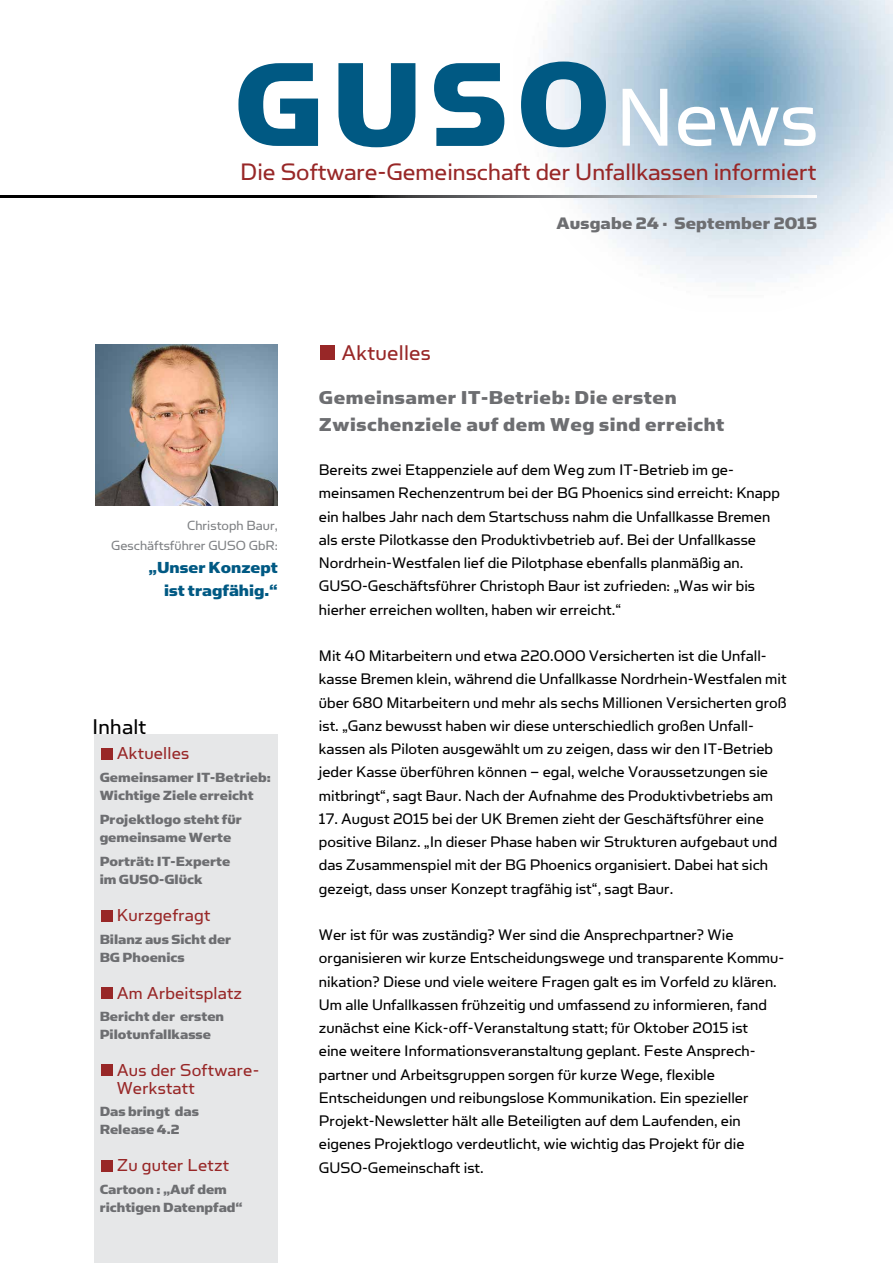
<style>
.page{position:relative;width:893px;height:1263px;background:#fff}
.page>*{position:absolute;margin:0;border:0;box-sizing:border-box;transform-origin:0 0}
.t1{font:134.55px "Simian Display Chimpanzee";color:#005983;scale:.96 1}
.t2{font:92.55px "Simian Text Orangutan";color:#fff}
.t3{font:26.85px "Simian Text Orangutan";color:#982727}
.t4{font:24px "Simian Text Orangutan";letter-spacing:.01em;color:#982727}
.t5{font:24px "Simian Text Orangutan";letter-spacing:.01em;color:#000}
.t6{font:21px/27px "Simian Text Chimpanzee";letter-spacing:.025em;color:#6d6e71}
.t7{font:19.5px/18px "Simian Text Orangutan";letter-spacing:.01em;color:#982727}
.t8{font:18.75px "Simian Text Chimpanzee";letter-spacing:.01em;color:#6d6e71}
.t9{font:18px/23.2px "Simian Text Chimpanzee";color:#005983;text-align:right}
.t10{font:17.25px/23.2px "Simian Text Orangutan";color:#000}
.t11{font:15px/18px "Simian Text Chimpanzee";color:#6d6e71}
.t12{font:15px/19.5px "Simian Text Orangutan";color:#808285;text-align:right}
</style>
<div class="page">
<img style="left:539px;top:0;width:354px;height:286px">
<hr style="left:0;top:195px;width:369px;height:3px;background:#000">
<svg style="left:369px;top:195px;width:448px;height:3px"></svg>
<div style="left:320px;top:345px;width:15px;height:14px;background:#982727"></div>
<div style="left:94px;top:735px;width:184px;height:528px;background:#e6e7e8"></div>
<div style="left:101px;top:748px;width:11px;height:11px;background:#982727"></div>
<div style="left:101px;top:910px;width:11px;height:11px;background:#982727"></div>
<div style="left:101px;top:988px;width:11px;height:11px;background:#982727"></div>
<div style="left:101px;top:1065px;width:11px;height:11px;background:#982727"></div>
<div style="left:101px;top:1160px;width:11px;height:11px;background:#982727"></div>
<img style="left:95px;top:345px;width:183px;height:160px">
<h1 class="t1" style="left:234px;top:30px;width:393px">GUSO</h1>
<h2 class="t2" style="left:615px;top:66px;width:205px">News</h2>
<h3 class="t3" style="left:240px;top:157px;width:578px">Die Software-Gemeinschaft der Unfallkassen informiert</h3>
<p class="t8" style="left:556px;top:213px;width:262px">Ausgabe 24 · September 2015</p>
<p class="t12" style="left:111px;top:516px;width:168px">Christoph Baur,<br>Geschäftsführer GUSO GbR:</p>
<p class="t9" style="left:148px;top:555px;width:131px">„Unser Konzept ist tragfähig.“</p>
<h3 class="t5" style="left:92px;top:713px;width:56px">Inhalt</h3>
<p class="t7" style="left:117px;top:744px;width:74px">Aktuelles</p>
<p class="t11" style="left:100px;top:768px;width:173px">Gemeinsamer IT-Betrieb:<br>Wichtige Ziele erreicht</p>
<p class="t11" style="left:100px;top:810px;width:144px">Projektlogo steht für gemeinsame Werte</p>
<p class="t11" style="left:100px;top:852px;width:132px">Porträt: IT-Experte im GUSO-Glück</p>
<p class="t7" style="left:117px;top:906px;width:95px">Kurzgefragt</p>
<p class="t11" style="left:100px;top:930px;width:133px">Bilanz aus Sicht der<br>BG Phoenics</p>
<p class="t7" style="left:117px;top:983px;width:127px">Am Arbeitsplatz</p>
<p class="t11" style="left:100px;top:1007px;width:126px">Bericht der ersten<br>Pilotunfallkasse</p>
<p class="t7" style="left:117px;top:1061px;width:144px">Aus der Software-<br>Werkstatt</p>
<p class="t11" style="left:100px;top:1102px;width:101px">Das bringt das<br>Release 4.2</p>
<p class="t7" style="left:117px;top:1156px;width:114px">Zu guter Letzt</p>
<p class="t11" style="left:100px;top:1179px;width:145px">Cartoon : „Auf dem richtigen Datenpfad“</p>
<h3 class="t4" style="left:341px;top:339px;width:91px">Aktuelles</h3>
<p class="t6" style="left:319px;top:383px;width:407px">Gemeinsamer IT-Betrieb: Die ersten<br>Zwischenziele auf dem Weg sind erreicht</p>
<p class="t10" style="left:319px;top:458px;width:463px">Bereits zwei Etappenziele auf dem Weg zum IT-Betrieb im ge&shy;meinsamen Rechenzentrum bei der BG Phoenics sind erreicht: Knapp ein halbes Jahr nach dem Startschuss nahm die Unfallkasse Bremen als erste Pilotkasse den Produktivbetrieb auf. Bei der Unfallkasse Nordrhein-Westfalen lief die Pilotphase ebenfalls planmäßig an.<br>GUSO-Geschäftsführer Christoph Baur ist zufrieden: „Was wir bis hierher erreichen wollten, haben wir erreicht.“</p>
<p class="t10" style="left:319px;top:644px;width:469px">Mit 40 Mitarbeitern und etwa 220.000 Versicherten ist die Unfall&shy;kasse Bremen klein, während die Unfallkasse Nordrhein-Westfalen mit über 680 Mitarbeitern und mehr als sechs Millionen Versicherten groß ist. „Ganz bewusst haben wir diese unterschiedlich großen Unfall&shy;kassen als Piloten ausgewählt um zu zeigen, dass wir den IT-Betrieb jeder Kasse überführen können – egal, welche Voraussetzungen sie mitbringt“, sagt Baur. Nach der Aufnahme des Produktivbetriebs am</p>
<p class="t10" style="left:319px;top:807px;width:460px">17. August 2015 bei der UK Bremen zieht der Geschäftsführer eine positive Bilanz. „In dieser Phase haben wir Strukturen aufgebaut und das Zusammenspiel mit der BG Phoenics organisiert. Dabei hat sich gezeigt, dass unser Konzept tragfähig ist“, sagt Baur.</p>
<p class="t10" style="left:319px;top:923px;width:467px">Wer ist für was zuständig? Wer sind die Ansprechpartner? Wie organisieren wir kurze Entscheidungswege und transparente Kommu&shy;nikation? Diese und viele weitere Fragen galt es im Vorfeld zu klären.<br>Um alle Unfallkassen frühzeitig und umfassend zu informieren, fand zunächst eine Kick-off-Veranstaltung statt; für Oktober 2015 ist<br>eine weitere Informationsveranstaltung geplant. Feste Ansprech&shy;partner und Arbeitsgruppen sorgen für kurze Wege, flexible Entscheidungen und reibungslose Kommunikation. Ein spezieller Projekt-Newsletter hält alle Beteiligten auf dem Laufenden, ein eigenes Projektlogo verdeutlicht, wie wichtig das Projekt für die GUSO-Gemeinschaft ist.</p>
</div>
